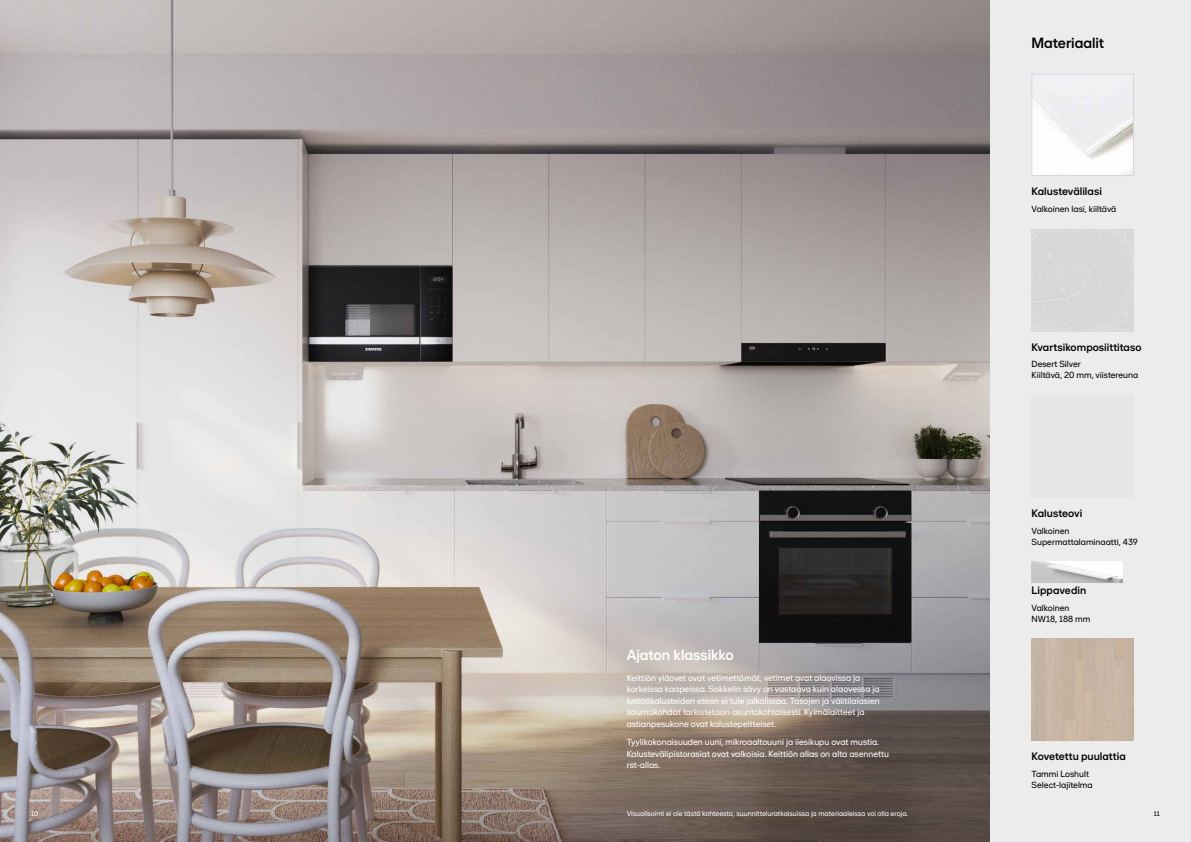
<style>
.page{position:relative;width:1191px;height:842px;background:#fff}
.page>*{position:absolute;margin:0;border:0;box-sizing:border-box;transform-origin:0 0}
.t1{font:500 15px "Shape Sans";color:#fff}
.t2{font:500 15px "Shape Sans";letter-spacing:-.005em;color:#000}
.t3{font:500 11px "Shape Sans";color:#000}
.t4{font:9px/11.5px "Shape Sans";color:#fff}
.t5{font:9px/11px "Shape Sans";color:#000}
.t6{font:7.3px "Shape Sans";color:#fff}
.t7{font:7px "Shape Sans Display";color:#fff}
.t8{font:7px "Shape Sans Display";color:#000}
</style>
<div class="page">
<div style="left:989px;top:0;width:202px;height:842px;background:#ececec"></div>
<img style="left:1031px;top:562px;width:91px;height:21px">
<img style="left:0;top:0;width:989px;height:389px">
<svg style="left:0;top:389px;width:989px;height:453px;background:#a39a95"></svg>
<img style="left:1033px;top:100px;width:98px;height:74px">
<div style="left:1031px;top:74px;width:102px;height:102px;border:1px solid #d6d6d6"></div>
<h1 class="t2" style="left:1031px;top:34px;width:74px">Materiaalit</h1>
<p class="t3" style="left:1031px;top:185px;width:72px">Kalustevälilasi</p>
<p class="t5" style="left:1031px;top:203px;width:86px">Valkoinen lasi, kiiltävä</p>
<p class="t3" style="left:1031px;top:340px;width:111px">Kvartsikomposiittitaso</p>
<p class="t5" style="left:1031px;top:358px;width:108px">Desert Silver<br>Kiiltävä, 20 mm, viistereuna</p>
<p class="t3" style="left:1031px;top:507px;width:52px">Kalusteovi</p>
<p class="t5" style="left:1031px;top:525px;width:108px">Valkoinen<br>Supermattalaminaatti, 439</p>
<h1 class="t1" style="left:626px;top:646px;width:109px">Ajaton klassikko</h1>
<p class="t4" style="left:626px;top:671px;width:255px">Keittiön yläovet ovat vetimettömät, vetimet ovat alaovissa ja korkeissa kaapeissa. Sokkelin sävy on vastaava kuin alaovessa ja keittiökalusteiden eteen ei tule jalkalistaa. Tasojen ja välitilalasien saumakohdat tarkistetaan asuntokohtaisesti. Kylmälaitteet ja astianpesukone ovat kalustepeitteiset.</p>
<p class="t4" style="left:626px;top:736px;width:264px">Tyylikokonaisuuden uuni, mikroaaltouuni ja iiesikupu ovat mustia.<br>Kalustevälipistorasiat ovat valkoisia. Keittiön allas on alta asennettu rst-allas.</p>
<p class="t3" style="left:1031px;top:584px;width:56px">Lippavedin</p>
<p class="t5" style="left:1031px;top:602px;width:60px">Valkoinen<br>NW18, 188 mm</p>
<p class="t3" style="left:1031px;top:750px;width:96px">Kovetettu puulattia</p>
<p class="t5" style="left:1031px;top:768px;width:63px">Tammi Loshult<br>Select-lajitelma</p>
<p class="t7" style="left:31px;top:809px;width:8px">10</p>
<p class="t6" style="left:626px;top:809px;width:283px">Visualisointi ei ole tästä kohteesta, suunnitteluratkaisuissa ja materiaaleissa voi olla eroja.</p>
<p class="t8" style="left:1153px;top:809px;width:7px">11</p>
</div>
